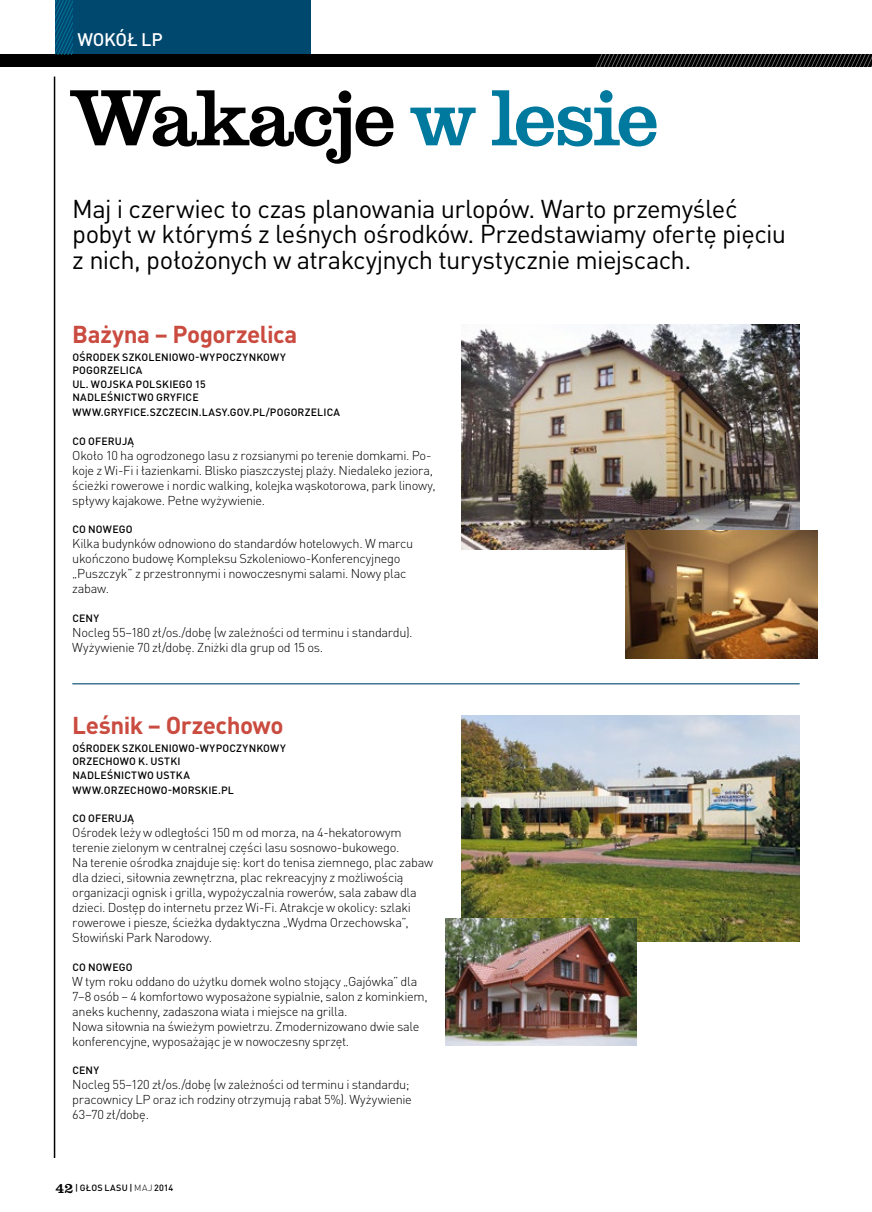
<style>
.page{position:relative;width:872px;height:1212px;background:#fff}
.page>*{position:absolute;margin:0;border:0;box-sizing:border-box;transform-origin:0 0}
.t1{font:500 82.5px "Clarendon TOT";letter-spacing:-.045em;color:#000}
.t2{font:25.5px/25.5px "DIN Pro";letter-spacing:-.025em;color:#000}
.t3{font:700 24.15px "DIN Pro";letter-spacing:-.02em;color:#ca4b3f}
.t4{font:500 18px "DIN Pro";letter-spacing:-.01em;color:#fff}
.t5{font:300 12.75px/15px "DIN Pro";letter-spacing:-.025em;color:#000}
.t6{font:500 10.5px/13.5px "DIN Pro";letter-spacing:.015em;color:#000}
.t7{font:500 9px "DIN Pro";letter-spacing:.015em;color:#000}
.s1{color:#00799f}
.s2{font-family:"Clarendon TOT";font-size:15px}
.s3{font-weight:300}
</style>
<div class="page">
<div style="left:0;top:54px;width:872px;height:13px;background:#000"></div>
<svg style="left:595px;top:54px;width:277px;height:13px"></svg>
<hr style="left:54px;top:77px;width:1px;height:1081px;background:#000">
<div style="left:55px;top:0;width:255px;height:54px;background:#00486e"></div>
<svg style="left:55px;top:0;width:17px;height:54px"></svg>
<img style="left:461px;top:716px;width:338px;height:225px">
<img style="left:445px;top:918px;width:191px;height:128px">
<img style="left:461px;top:324px;width:338px;height:226px">
<img style="left:625px;top:531px;width:192px;height:127px">
<hr style="left:72px;top:683px;width:727px;height:1px;background:#00486e">
<h3 class="t4" style="left:77px;top:25px;width:87px">WOKÓŁ LP</h3>
<h1 class="t1" style="left:72px;top:71px;width:588px">Wakacje <span class="s1">w lesie</span></h1>
<h2 class="t2" style="left:72px;top:193px;width:715px">Maj i czerwiec to czas planowania urlopów. Warto przemyśleć pobyt w którymś z leśnych ośrodków. Przedstawiamy ofertę pięciu z nich, położonych w atrakcyjnych turystycznie miejscach.</h2>
<h3 class="t3" style="left:72px;top:314px;width:226px">Bażyna – Pogorzelica</h3>
<p class="t6" style="left:72px;top:349px;width:215px">OŚRODEK SZKOLENIOWO-WYPOCZYNKOWY<br>POGORZELICA<br>UL. WOJSKA POLSKIEGO 15<br>NADLEŚNICTWO GRYFICE</p>
<p class="t6" style="left:72px;top:404px;width:269px">WWW.GRYFICE.SZCZECIN.LASY.GOV.PL/POGORZELICA</p>
<p class="t6" style="left:72px;top:433px;width:63px">CO OFERUJĄ</p>
<p class="t5" style="left:72px;top:446px;width:365px">Około 10 ha ogrodzonego lasu z rozsianymi po terenie domkami. Po&shy;koje z Wi-Fi i łazienkami. Blisko piaszczystej plaży. Niedaleko jeziora, ścieżki rowerowe i nordic walking, kolejka wąskotorowa, park linowy, spływy kajakowe. Pełne wyżywienie.</p>
<p class="t6" style="left:72px;top:521px;width:62px">CO NOWEGO</p>
<p class="t5" style="left:72px;top:535px;width:342px">Kilka budynków odnowiono do standardów hotelowych. W marcu ukończono budowę Kompleksu Szkoleniowo-Konferencyjnego „Puszczyk” z przestronnymi i nowoczesnymi salami. Nowy plac zabaw.</p>
<p class="t6" style="left:72px;top:610px;width:28px">CENY</p>
<p class="t5" style="left:72px;top:623px;width:342px">Nocleg 55–180 zł/os./dobę (w zależności od terminu i standardu).<br>Wyżywienie 70 zł/dobę. Zniżki dla grup od 15 os.</p>
<h3 class="t3" style="left:72px;top:705px;width:213px">Leśnik – Orzechowo</h3>
<p class="t6" style="left:72px;top:740px;width:215px">OŚRODEK SZKOLENIOWO-WYPOCZYNKOWY<br>ORZECHOWO K. USTKI<br>NADLEŚNICTWO USTKA</p>
<p class="t6" style="left:72px;top:782px;width:163px">WWW.ORZECHOWO-MORSKIE.PL</p>
<p class="t6" style="left:72px;top:811px;width:63px">CO OFERUJĄ</p>
<p class="t5" style="left:72px;top:824px;width:362px">Ośrodek leży w odległości 150 m od morza, na 4-hekatorowym terenie zielonym w centralnej części lasu sosnowo-bukowego.<br>Na terenie ośrodka znajduje się: kort do tenisa ziemnego, plac zabaw dla dzieci, siłownia zewnętrzna, plac rekreacyjny z możliwością organizacji ognisk i grilla, wypożyczalnia rowerów, sala zabaw dla dzieci. Dostęp do internetu przez Wi-Fi. Atrakcje w okolicy: szlaki rowerowe i piesze, ścieżka dydaktyczna „Wydma Orzechowska”, Słowiński Park Narodowy.</p>
<p class="t6" style="left:72px;top:959px;width:62px">CO NOWEGO</p>
<p class="t5" style="left:72px;top:973px;width:357px">W tym roku oddano do użytku domek wolno stojący „Gajówka” dla 7–8 osób – 4 komfortowo wyposażone sypialnie, salon z kominkiem, aneks kuchenny, zadaszona wiata i miejsce na grilla.<br>Nowa siłownia na świeżym powietrzu. Zmodernizowano dwie sale konferencyjne, wyposażając je w nowoczesny sprzęt.</p>
<p class="t6" style="left:72px;top:1063px;width:28px">CENY</p>
<p class="t5" style="left:72px;top:1076px;width:341px">Nocleg 55–120 zł/os./dobę (w zależności od terminu i standardu; pracownicy LP oraz ich rodziny otrzymują rabat 5%). Wyżywienie<br>63–70 zł/dobę.</p>
<p class="t7" style="left:55px;top:1181px;width:119px"><span class="s2">42</span> | GŁOS LASU | <span class="s3">MAJ</span> 2014</p>
</div>
